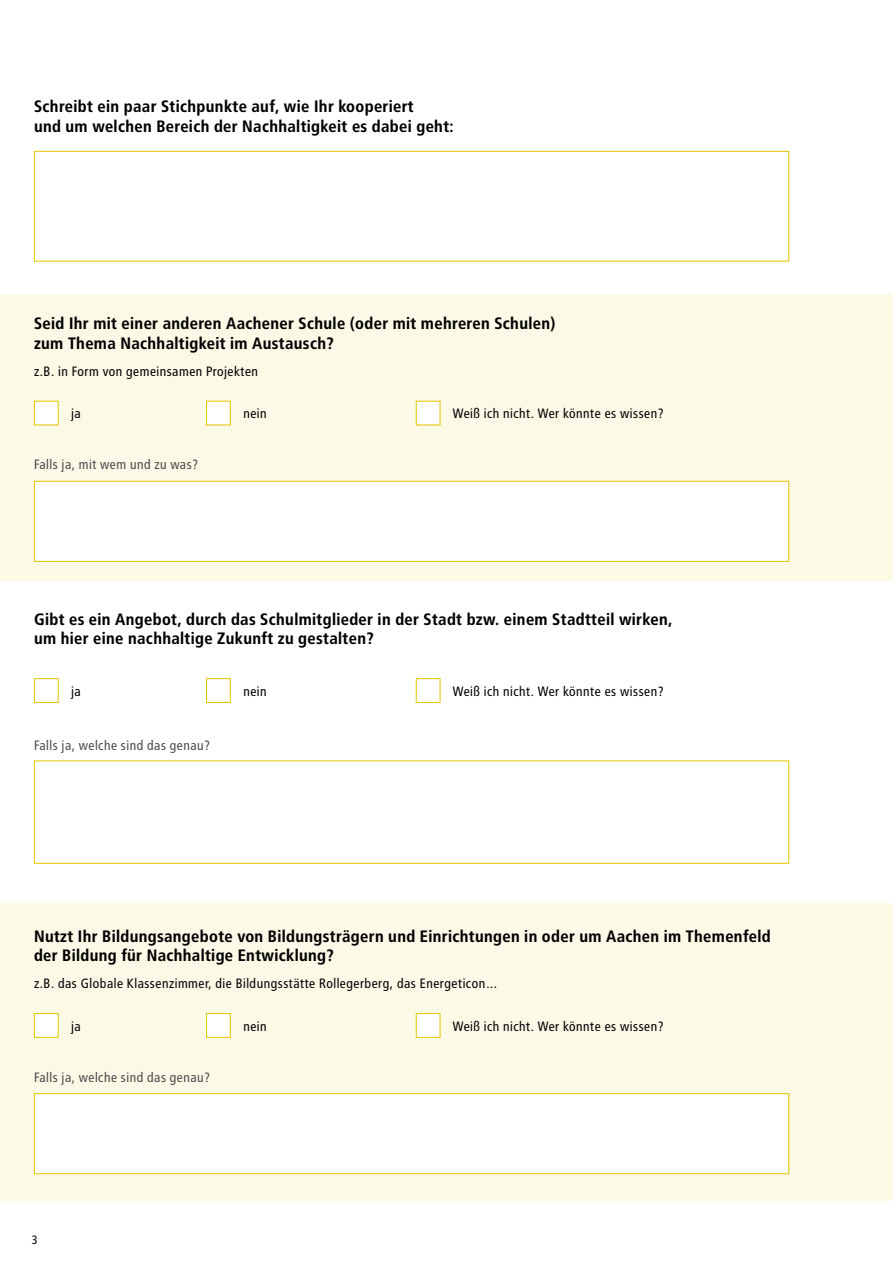
<style>
.page{position:relative;width:893px;height:1263px;background:#fff}
.page>*{position:absolute;margin:0;border:0;box-sizing:border-box;transform-origin:0 0}
.t1{font:700 16.5px/19.5px "Transit";color:#000}
.t2{font:13.5px "Transit";color:#000}
.t3{font:13.5px "Transit";color:#4a4a49}
.t4{font:12px "Transit";color:#000}
</style>
<div class="page">
<div style="left:0;top:294px;width:893px;height:287px;background:#fcf9e6"></div>
<div style="left:0;top:903px;width:893px;height:297px;background:#fcf9e6"></div>
<div style="left:34px;top:401px;width:25px;height:24px;background:#fff"></div>
<div style="left:206px;top:401px;width:25px;height:24px;background:#fff;border:1px solid #e3c500"></div>
<div style="left:416px;top:401px;width:24px;height:24px;background:#fff"></div>
<div style="left:34px;top:481px;width:755px;height:81px;background:#fff;border:1px solid #e3c500"></div>
<div style="left:34px;top:151px;width:755px;height:110px;background:#fff;border:1px solid #e3c500"></div>
<div style="left:34px;top:678px;width:25px;height:25px;background:#fff;border:1px solid #e3c500"></div>
<div style="left:206px;top:678px;width:25px;height:25px;background:#fff;border:1px solid #e3c500"></div>
<div style="left:416px;top:678px;width:24px;height:25px;background:#fff;border:1px solid #e3c500"></div>
<div style="left:34px;top:760px;width:755px;height:104px;background:#fff;border:1px solid #e3c500"></div>
<div style="left:34px;top:1013px;width:25px;height:25px;background:#fff;border:1px solid #e3c500"></div>
<div style="left:206px;top:1013px;width:25px;height:25px;background:#fff;border:1px solid #e3c500"></div>
<div style="left:416px;top:1013px;width:24px;height:25px;background:#fff;border:1px solid #e3c500"></div>
<div style="left:34px;top:1093px;width:755px;height:81px;background:#fff;border:1px solid #e3c500"></div>
<p class="t1" style="left:34px;top:97px;width:421px">Schreibt ein paar Stichpunkte auf, wie Ihr kooperiert<br>und um welchen Bereich der Nachhaltigkeit es dabei geht:</p>
<p class="t1" style="left:34px;top:314px;width:523px">Seid Ihr mit einer anderen Aachener Schule (oder mit mehreren Schulen) zum Thema Nachhaltigkeit im Austausch?</p>
<p class="t2" style="left:34px;top:363px;width:226px">z.B. in Form von gemeinsamen Projekten</p>
<p class="t2" style="left:71px;top:406px;width:12px">ja</p>
<p class="t2" style="left:243px;top:406px;width:25px">nein</p>
<p class="t2" style="left:453px;top:406px;width:213px">Weiß ich nicht. Wer könnte es wissen?</p>
<p class="t3" style="left:34px;top:457px;width:166px">Falls ja, mit wem und zu was?</p>
<p class="t1" style="left:34px;top:609px;width:640px">Gibt es ein Angebot, durch das Schulmitglieder in der Stadt bzw. einem Stadtteil wirken, um hier eine nachhaltige Zukunft zu gestalten?</p>
<p class="t2" style="left:71px;top:683px;width:12px">ja</p>
<p class="t2" style="left:243px;top:683px;width:25px">nein</p>
<p class="t2" style="left:453px;top:683px;width:213px">Weiß ich nicht. Wer könnte es wissen?</p>
<p class="t3" style="left:34px;top:737px;width:178px">Falls ja, welche sind das genau?</p>
<p class="t1" style="left:34px;top:926px;width:739px">Nutzt Ihr Bildungsangebote von Bildungsträgern und Einrichtungen in oder um Aachen im Themenfeld der Bildung für Nachhaltige Entwicklung?</p>
<p class="t2" style="left:34px;top:975px;width:466px">z.B. das Globale Klassenzimmer, die Bildungsstätte Rollegerberg, das Energeticon…</p>
<p class="t2" style="left:71px;top:1018px;width:12px">ja</p>
<p class="t2" style="left:243px;top:1018px;width:25px">nein</p>
<p class="t2" style="left:453px;top:1018px;width:213px">Weiß ich nicht. Wer könnte es wissen?</p>
<p class="t3" style="left:34px;top:1069px;width:178px">Falls ja, welche sind das genau?</p>
<p class="t4" style="left:32px;top:1233px;width:8px">3</p>
</div>
